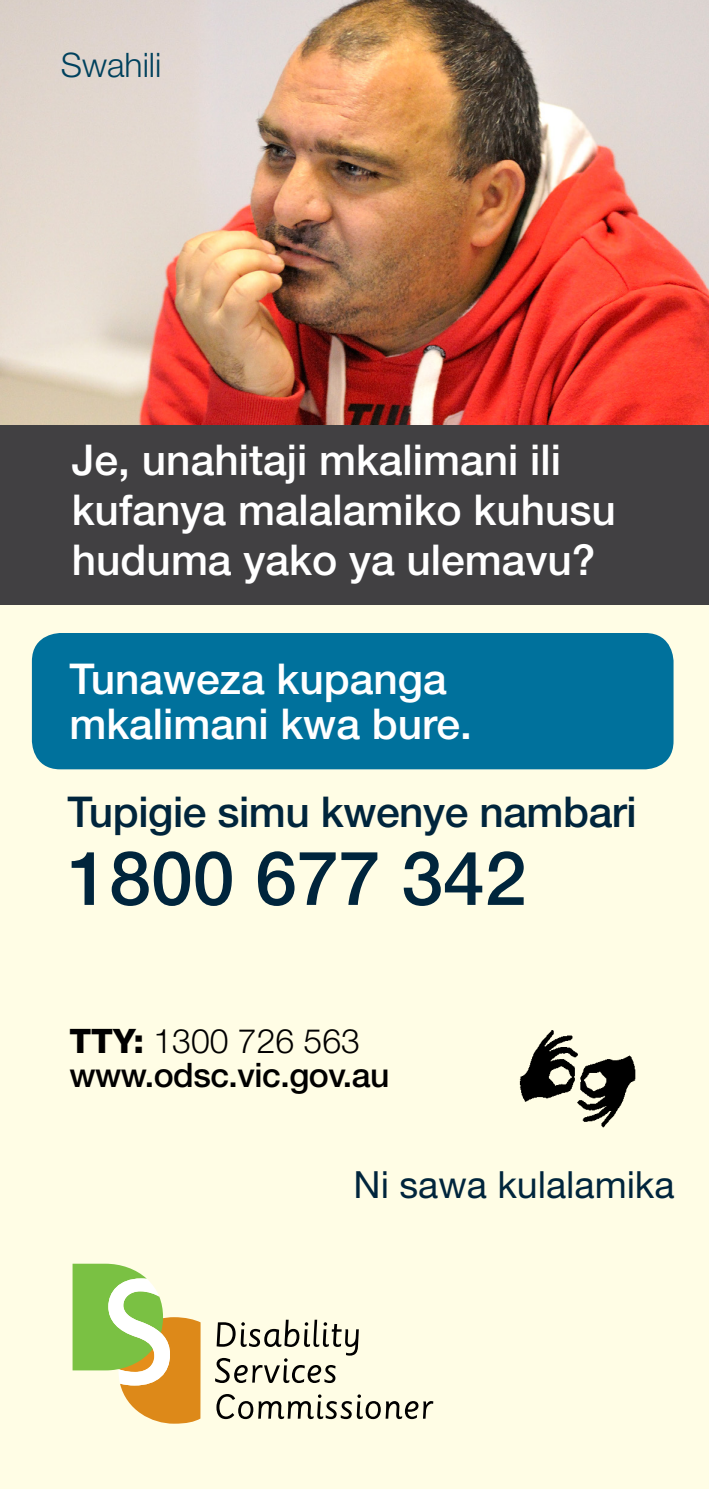
<style>
.page{position:relative;width:709px;height:1489px;background:#fff}
.page>*{position:absolute;margin:0;border:0;box-sizing:border-box;transform-origin:0 0}
.t1{font:500 75px "Helvetica Neue LT Std";color:#00253c}
.t2{font:500 42.5px/50px "Helvetica Neue LT Std";color:#fff}
.t3{font:500 42.5px "Helvetica Neue LT Std";letter-spacing:-.01em;color:#00253c}
.t4{font:37.5px "Helvetica Neue LT Std";color:#00253c}
.t5{font:500 33.75px/33.8px "Helvetica Neue LT Std";letter-spacing:-.015em;color:#000}
.t6{font:300 33.75px "Helvetica Neue LT Std";color:#00415d}
.s1{font-weight:800}
.s2{font-weight:300}
</style>
<div class="page">
<div style="left:0;top:0;width:709px;height:1488px;background:#fffde5"></div>
<svg style="left:73px;top:1263px;width:127px;height:160px"></svg>
<svg style="left:215px;top:1319px;width:144px;height:63px"></svg>
<svg style="left:216px;top:1394px;width:217px;height:24px"></svg>
<img style="left:0;top:0;width:709px;height:425px">
<div style="left:0;top:425px;width:709px;height:179px;background:#414042"></div>
<div style="left:32px;top:633px;width:641px;height:136px;background:#00719c;border-radius:28px"></div>
<img style="left:519px;top:1030px;width:117px;height:98px">
<p class="t6" style="left:61px;top:44px;width:102px">Swahili</p>
<p class="t2" style="left:72px;top:434px;width:546px">Je, unahitaji mkalimani ili kufanya malalamiko kuhusu huduma yako ya ulemavu?</p>
<p class="t2" style="left:69px;top:655px;width:404px;line-height:45px">Tunaweza kupanga mkalimani kwa bure.</p>
<p class="t3" style="left:68px;top:786px;width:570px">Tupigie simu kwenye nambari</p>
<h1 class="t1" style="left:68px;top:833px;width:460px">1800 677 342</h1>
<p class="t5" style="left:69px;top:1023px;width:321px"><span class="s1">TTY:</span> <span class="s2">1300 726 563 </span>www.odsc.vic.gov.au</p>
<p class="t4" style="left:353px;top:1162px;width:322px">Ni sawa kulalamika</p>
</div>
